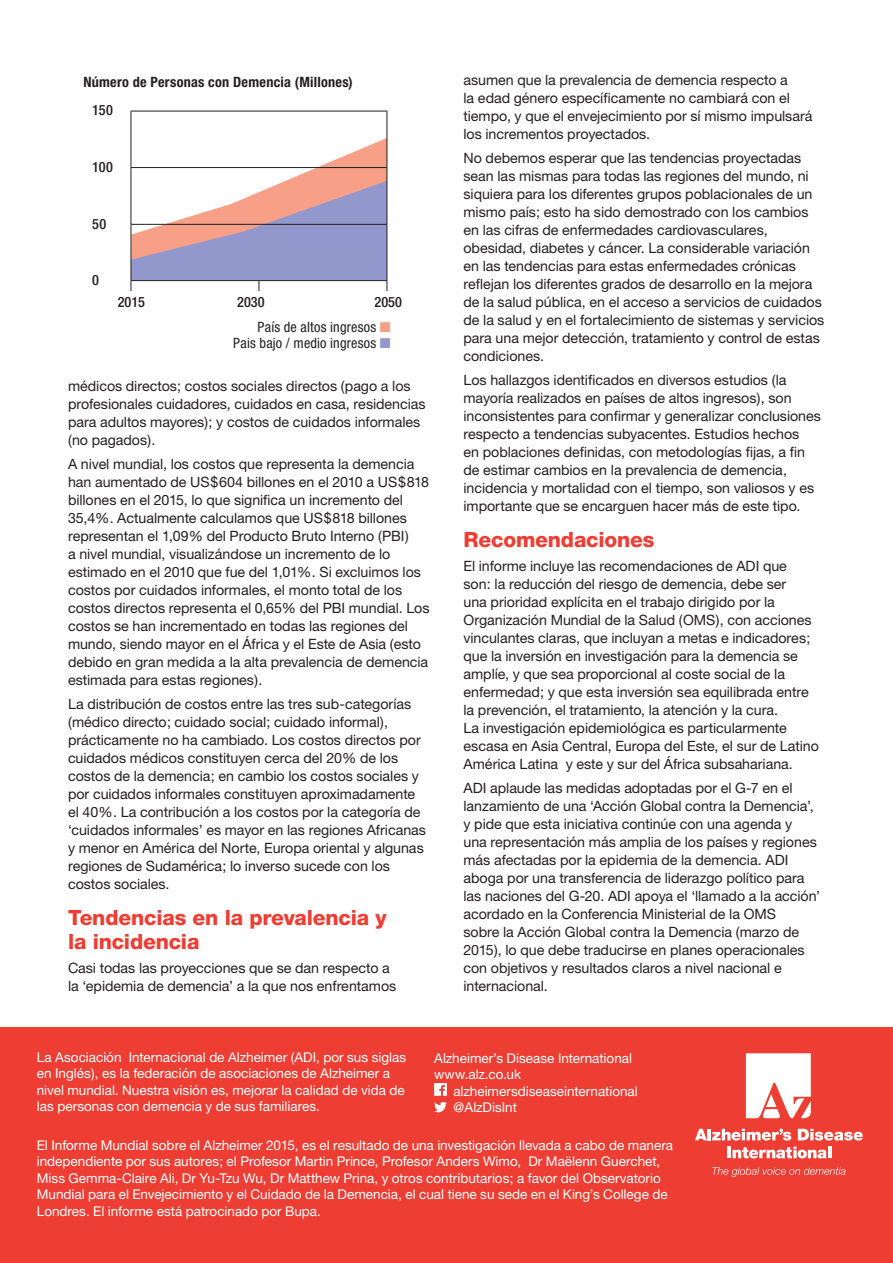
<style>
.page{position:relative;width:893px;height:1263px;background:#fff}
.page>*{position:absolute;margin:0;border:0;box-sizing:border-box;transform-origin:0 0}
.Heading_3{font:800 21px/24px "Helvetica Neue";letter-spacing:-.01em;color:#ee3e34}
.Text_spaced{font:14.25px/18px "Helvetica Neue";letter-spacing:-.005em;color:#231f20}
.Figure_table_title{font:condensed 14.25px "Helvetica Neue LT Pro";letter-spacing:.015em;color:#231f20}
.Figure_table_title-2{font:700 condensed 14.25px "Helvetica Neue LT Pro";letter-spacing:.02em;color:#231f20}
.t1{font:500 condensed 14.25px "Helvetica Neue";color:#231f20}
.Table{font:500 condensed 14.25px "Helvetica Neue LT Pro";letter-spacing:.03em;color:#231f20}
.Text_white{font:13.5px/16.5px "Helvetica Neue";color:#fff}
.s1{color:#f7a087}
.s2{color:#9298cb}
</style>
<div class="page">
<div style="left:0;top:1027px;width:893px;height:236px;background:#ee3e34"></div>
<svg style="left:434px;top:1083px;width:13px;height:13px"></svg>
<svg style="left:434px;top:1102px;width:13px;height:10px"></svg>
<svg style="left:132px;top:138px;width:255px;height:142px"></svg>
<hr style="left:131px;top:111px;width:1px;height:56px;background:#231f20">
<hr style="left:131px;top:168px;width:1px;height:56px;background:#231f20">
<hr style="left:131px;top:225px;width:1px;height:55px;background:#231f20">
<hr style="left:131px;top:111px;width:128px;height:1px;background:#231f20">
<hr style="left:259px;top:111px;width:128px;height:1px;background:#231f20">
<hr style="left:131px;top:167px;width:128px;height:1px;background:#231f20">
<hr style="left:259px;top:167px;width:128px;height:1px;background:#231f20">
<hr style="left:131px;top:224px;width:128px;height:1px;background:#231f20">
<hr style="left:259px;top:224px;width:128px;height:1px;background:#231f20">
<hr style="left:131px;top:280px;width:128px;height:1px;background:#231f20">
<hr style="left:131px;top:281px;width:1px;height:31px;background:#231f20">
<hr style="left:259px;top:280px;width:128px;height:1px;background:#231f20">
<hr style="left:259px;top:281px;width:1px;height:31px;background:#231f20">
<hr style="left:387px;top:111px;width:1px;height:56px;background:#231f20">
<hr style="left:387px;top:168px;width:1px;height:56px;background:#231f20">
<hr style="left:387px;top:225px;width:1px;height:55px;background:#231f20">
<hr style="left:387px;top:281px;width:1px;height:31px;background:#231f20">
<div style="left:118px;top:291px;width:311px;height:21px;background:#fff"></div>
<svg style="left:695px;top:1129px;width:96px;height:11px"></svg>
<svg style="left:798px;top:1129px;width:65px;height:11px"></svg>
<hr style="left:727px;top:1147px;width:4px;height:11px;background:#fff">
<svg style="left:732px;top:1147px;width:99px;height:11px"></svg>
<svg style="left:746px;top:1053px;width:65px;height:65px;background:#fce3e1"></svg>
<svg style="left:712px;top:1167px;width:133px;height:10px"></svg>
<p class="Figure_table_title-2" style="left:83px;top:73px;width:271px">Número de Personas con Demencia (Millones)</p>
<p class="Table" style="left:92px;top:102px;width:22px">150</p>
<p class="Table" style="left:92px;top:158px;width:22px">100</p>
<p class="Table" style="left:92px;top:215px;width:16px">50</p>
<p class="Table" style="left:92px;top:271px;width:8px">0</p>
<p class="t1" style="left:118px;top:293px;width:29px">2015</p>
<p class="t1" style="left:237px;top:293px;width:29px">2030</p>
<p class="t1" style="left:375px;top:293px;width:29px">2050</p>
<p class="Figure_table_title" style="left:258px;top:318px;width:135px">País de altos ingresos <span class="s1">■</span></p>
<p class="Figure_table_title" style="left:233px;top:335px;width:159px">Pais bajo / medio ingresos <span class="s2">■</span></p>
<p class="Text_spaced" style="left:68px;top:377px;width:359px">médicos directos; costos sociales directos (pago a los profesionales cuidadores, cuidados en casa, residencias para adultos mayores); y costos de cuidados informales (no pagados).</p>
<p class="Text_spaced" style="left:68px;top:455px;width:363px">A nivel mundial, los costos que representa la demencia han aumentado de US$604 billones en el 2010 a US$818 billones en el 2015, lo que significa un incremento del 35,4%. Actualmente calculamos que US$818 billones representan el 1,09% del Producto Bruto Interno (PBI)<br>a nivel mundial, visualizándose un incremento de lo estimado en el 2010 que fue del 1,01%. Si excluimos los costos por cuidados informales, el monto total de los costos directos representa el 0,65% del PBI mundial. Los costos se han incrementado en todas las regiones del mundo, siendo mayor en el África y el Este de Asia (esto debido en gran medida a la alta prevalencia de demencia estimada para estas regiones).</p>
<p class="Text_spaced" style="left:68px;top:695px;width:359px">La distribución de costos entre las tres sub-categorías (médico directo; cuidado social; cuidado informal), prácticamente no ha cambiado. Los costos directos por cuidados médicos constituyen cerca del 20% de los costos de la demencia; en cambio los costos sociales y por cuidados informales constituyen aproximadamente el 40%. La contribución a los costos por la categoría de ‘cuidados informales’ es mayor en las regiones Africanas y menor en América del Norte, Europa oriental y algunas regiones de Sudamérica; lo inverso sucede con los costos sociales.</p>
<p class="Heading_3" style="left:68px;top:906px;width:320px">Tendencias en la prevalencia y la incidencia</p>
<p class="Text_spaced" style="left:68px;top:959px;width:330px">Casi todas las proyecciones que se dan respecto a la ‘epidemia de demencia’ a la que nos enfrentamos</p>
<p class="Text_spaced" style="left:463px;top:71px;width:351px">asumen que la prevalencia de demencia respecto a<br>la edad género específicamente no cambiará con el tiempo, y que el envejecimiento por sí mismo impulsará los incrementos proyectados.</p>
<p class="Text_spaced" style="left:463px;top:149px;width:362px">No debemos esperar que las tendencias proyectadas sean las mismas para todas las regiones del mundo, ni siquiera para los diferentes grupos poblacionales de un mismo país; esto ha sido demostrado con los cambios en las cifras de enfermedades cardiovasculares, obesidad, diabetes y cáncer. La considerable variación en las tendencias para estas enfermedades crónicas reflejan los diferentes grados de desarrollo en la mejora de la salud pública, en el acceso a servicios de cuidados de la salud y en el fortalecimiento de sistemas y servicios para una mejor detección, tratamiento y control de estas condiciones.</p>
<p class="Text_spaced" style="left:463px;top:371px;width:359px">Los hallazgos identificados en diversos estudios (la mayoría realizados en países de altos ingresos), son inconsistentes para confirmar y generalizar conclusiones respecto a tendencias subyacentes. Estudios hechos<br>en poblaciones definidas, con metodologías fijas, a fin de estimar cambios en la prevalencia de demencia, incidencia y mortalidad con el tiempo, son valiosos y es importante que se encarguen hacer más de este tipo.</p>
<p class="Heading_3" style="left:463px;top:528px;width:193px">Recomendaciones</p>
<p class="Text_spaced" style="left:463px;top:557px;width:357px">El informe incluye las recomendaciones de ADI que<br>son: la reducción del riesgo de demencia, debe ser<br>una prioridad explícita en el trabajo dirigido por la Organización Mundial de la Salud (OMS), con acciones vinculantes claras, que incluyan a metas e indicadores; que la inversión en investigación para la demencia se amplíe, y que sea proporcional al coste social de la enfermedad; y que esta inversión sea equilibrada entre la prevención, el tratamiento, la atención y la cura.<br>La investigación epidemiológica es particularmente escasa en Asia Central, Europa del Este, el sur de Latino América Latina y este y sur del África subsahariana.</p>
<p class="Text_spaced" style="left:463px;top:779px;width:358px">ADI aplaude las medidas adoptadas por el G-7 en el lanzamiento de una ‘Acción Global contra la Demencia’, y pide que esta iniciativa continúe con una agenda y<br>una representación más amplia de los países y regiones más afectadas por la epidemia de la demencia. ADI aboga por una transferencia de liderazgo político para las naciones del G-20. ADI apoya el ‘llamado a la acción’ acordado en la Conferencia Ministerial de la OMS<br>sobre la Acción Global contra la Demencia (marzo de 2015), lo que debe traducirse en planes operacionales con objetivos y resultados claros a nivel nacional e internacional.</p>
<p class="Text_white" style="left:37px;top:1048px;width:371px">La Asociación Internacional de Alzheimer (ADI, por sus siglas en Inglés), es la federación de asociaciones de Alzheimer a nivel mundial. Nuestra visión es, mejorar la calidad de vida de las personas con demencia y de sus familiares.</p>
<p class="Text_white" style="left:434px;top:1049px;width:199px">Alzheimer’s Disease International</p>
<p class="Text_white" style="left:434px;top:1066px;width:88px">www.alz.co.uk</p>
<p class="Text_white" style="left:453px;top:1082px;width:186px">alzheimersdiseaseinternational</p>
<p class="Text_white" style="left:453px;top:1099px;width:65px">@AlzDisInt</p>
<p class="Text_white" style="left:37px;top:1136px;width:638px">El Informe Mundial sobre el Alzheimer 2015, es el resultado de una investigación llevada a cabo de manera independiente por sus autores; el Profesor Martin Prince, Profesor Anders Wimo, Dr Maëlenn Guerchet, Miss Gemma-Claire Ali, Dr Yu-Tzu Wu, Dr Matthew Prina, y otros contributarios; a favor del Observatorio Mundial para el Envejecimiento y el Cuidado de la Demencia, el cual tiene su sede en el King’s College de Londres. El informe está patrocinado por Bupa.</p>
</div>
